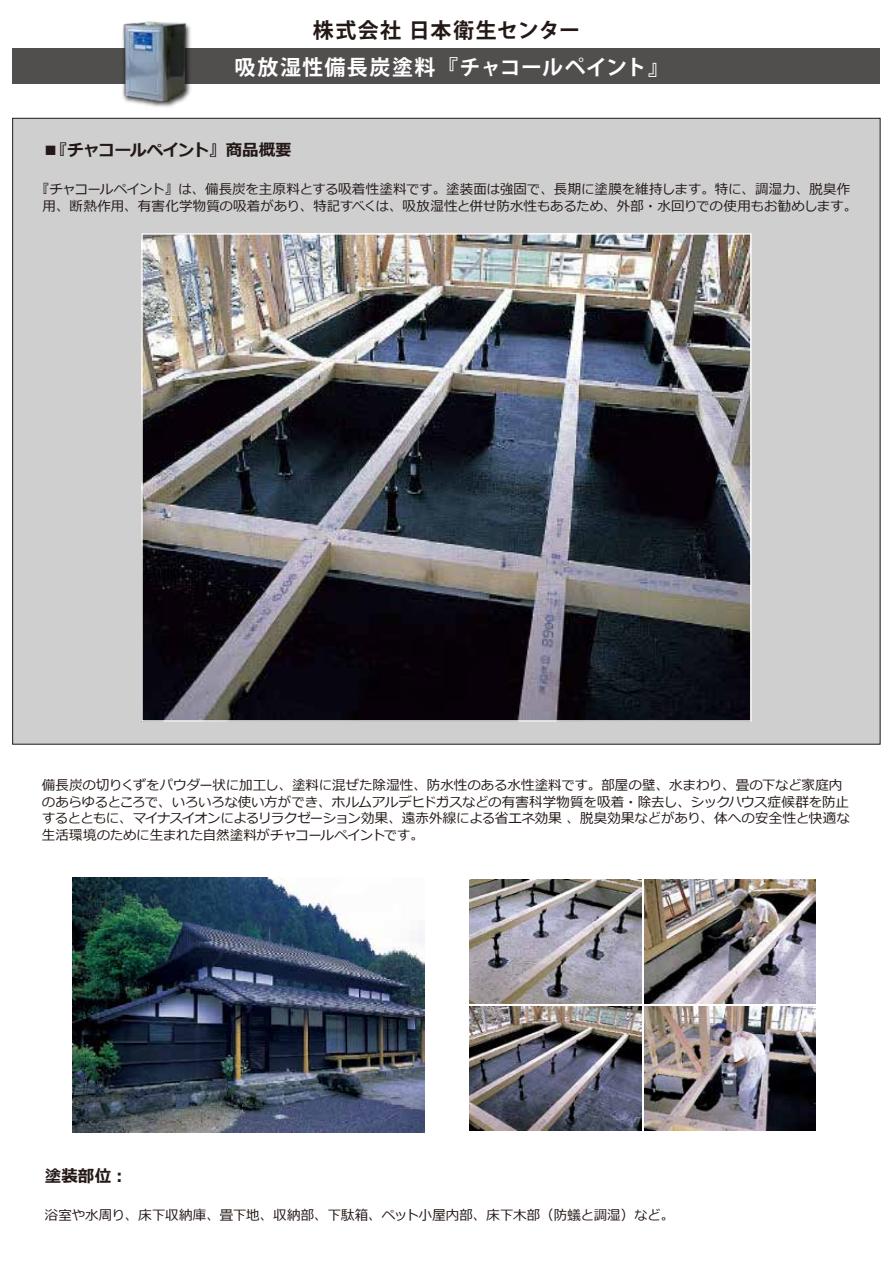
<style>
.page{position:relative;width:893px;height:1263px;background:#fff}
.page>*{position:absolute;margin:0;border:0;box-sizing:border-box;transform-origin:0 0}
.t1{font:700 21px "Koz Go Pr 6 N";letter-spacing:.055em;color:#fff}
.t2{font:700 21px "Koz Go Pr 6 N";letter-spacing:.045em;color:#231815}
.t3{font:700 16.5px "Meiryo";letter-spacing:-.015em;color:#231815}
.t4{font:13.5px/16.5px "Meiryo";letter-spacing:-.01em;color:#231815;text-align:center}
</style>
<div class="page">
<div style="left:13px;top:48px;width:867px;height:36px;background:#514e4e"></div>
<div style="left:12px;top:118px;width:868px;height:626px;background:#cfcfd0;border:1px solid #231815"></div>
<img style="left:73px;top:878px;width:351px;height:254px">
<img style="left:470px;top:879px;width:171px;height:124px">
<img style="left:143px;top:235px;width:607px;height:485px">
<img style="left:470px;top:1006px;width:171px;height:125px">
<img style="left:644px;top:879px;width:172px;height:124px">
<img style="left:644px;top:1006px;width:172px;height:125px">
<img style="left:143px;top:25px;width:48px;height:82px">
<img style="left:122px;top:21px;width:66px;height:83px">
<h1 class="t2" style="left:313px;top:18px;width:269px">株式会社 日本衛生センター</h1>
<h1 class="t1" style="left:234px;top:55px;width:436px">吸放湿性備長炭塗料『チャコールペイント』</h1>
<p class="t3" style="left:42px;top:138px;width:251px">■『チャコールペイント』商品概要</p>
<p class="t4" style="left:36px;top:182px;width:823px">『チャコールペイント』は、備長炭を主原料とする吸着性塗料です。塗装面は強固で、長期に塗膜を維持します。特に、調湿力、脱臭作用、断熱作用、有害化学物質の吸着があり、特記すべくは、吸放湿性と併せ防水性もあるため、外部・水回りでの使用もお勧めします。</p>
<p class="t4" style="left:42px;top:778px;width:809px;text-align:left">備長炭の切りくずをパウダー状に加工し、塗料に混ぜた除湿性、防水性のある水性塗料です。部屋の壁、水まわり、畳の下など家庭内のあらゆるところで、いろいろな使い方ができ、ホルムアルデヒドガスなどの有害科学物質を吸着・除去し、シックハウス症候群を防止するとともに、マイナスイオンによるリラクゼーション効果、遠赤外線による省エネ効果 、脱臭効果などがあり、体への安全性と快適な生活環境のために生まれた自然塗料がチャコールペイントです。</p>
<p class="t3" style="left:45px;top:1164px;width:85px">塗装部位︓</p>
<p class="t4" style="left:45px;top:1207px;width:631px">浴室や水周り、床下収納庫、畳下地、収納部、下駄箱、ペット小屋内部、床下木部（防蟻と調湿）など。</p>
</div>
